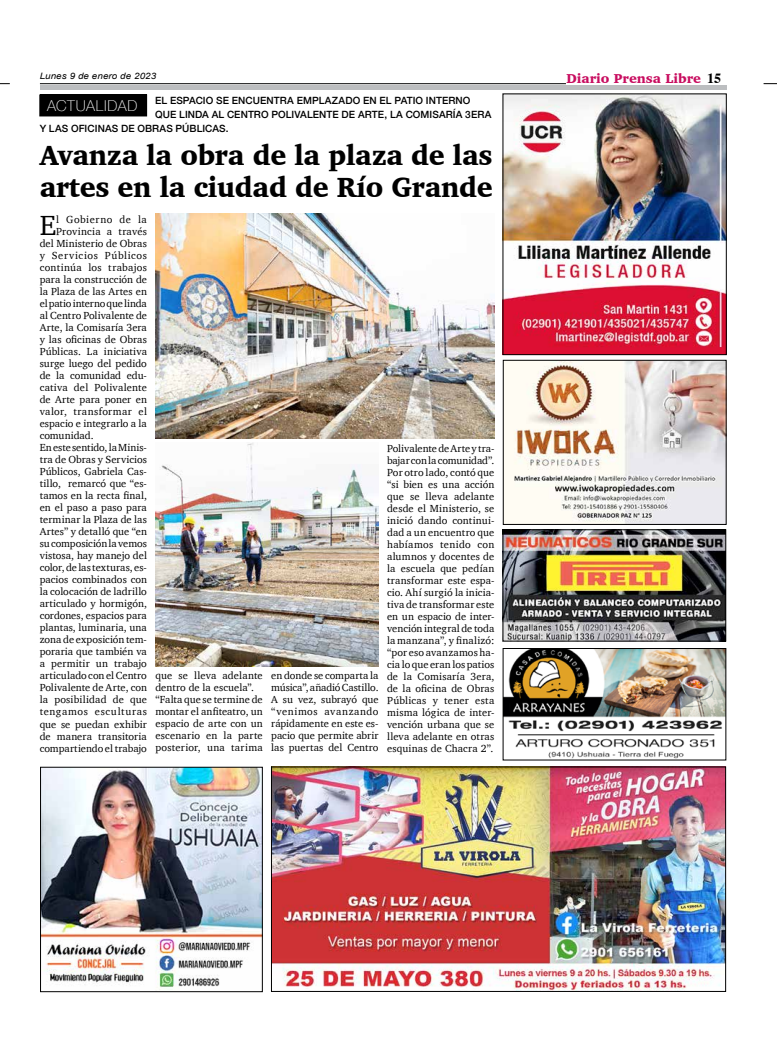
<style>
.page{position:relative;width:777px;height:1063px;background:#fff}
.page>*{position:absolute;margin:0;border:0;box-sizing:border-box;transform-origin:0 0}
.t1{font:900 28.4px/31.5px "Charter";letter-spacing:-.01em;color:#000;scale:.95 1}
.t2{font:28.4px "Charter";color:#000}
.t3{font:100 15px "Helvetica Neue";letter-spacing:.055em;color:#fff}
.t4{font:900 13.2px "Charter";color:#c80c5f}
.t5{font:10.5px/12px "Charter";letter-spacing:.005em;color:#000;text-align:justify}
.t6{font:10.5px "Charter";letter-spacing:.06em;color:#000}
.t7{font:10.5px "Charter";letter-spacing:-.015em;color:#000}
.t8{font:10.5px "Charter";letter-spacing:.03em;color:#000}
.t9{font:10.5px "Charter";letter-spacing:.04em;color:#000}
.t10{font:10.5px "Charter";letter-spacing:.025em;color:#000}
.t11{font:10.5px "Charter";letter-spacing:.05em;color:#000}
.t12{font:500 10px "Helvetica Neue";letter-spacing:.01em;color:#000}
.t13{font:italic 8.8px "Arial";letter-spacing:.01em;color:#000;scale:1.11 1}
.s1{font-family:"Times";font-weight:700;font-size:14px;color:#000}
</style>
<div class="page">
<hr style="left:40px;top:83px;width:526px;height:1px;background:#000">
<hr style="left:40px;top:85px;width:686px;height:4px;background:#bcbec0">
<svg style="left:763px;top:83px;width:14px;height:1px"></svg>
<img style="left:505px;top:96px;width:219px;height:257px">
<img style="left:505px;top:362px;width:219px;height:161px">
<div style="left:503px;top:360px;width:223px;height:165px;border:1px solid #000"></div>
<img style="left:505px;top:650px;width:219px;height:108px">
<div style="left:503px;top:648px;width:223px;height:112px;border:1px solid #000"></div>
<img style="left:505px;top:532px;width:219px;height:107px">
<div style="left:503px;top:530px;width:223px;height:111px;border:1px solid #000"></div>
<img style="left:273px;top:769px;width:451px;height:221px">
<div style="left:271px;top:767px;width:455px;height:225px;border:1px solid #000"></div>
<img style="left:42px;top:769px;width:219px;height:221px">
<div style="left:40px;top:767px;width:223px;height:225px;border:1px solid #000"></div>
<div style="left:40px;top:95px;width:107px;height:21px;background:#000"></div>
<img style="left:155px;top:213px;width:339px;height:226px">
<img style="left:155px;top:443px;width:223px;height:223px">
<p class="t13" style="left:40px;top:70px;width:106px">Lunes 9 de enero de 2023</p>
<p class="t12" style="left:155px;top:92px;width:317px">EL ESPACIO SE ENCUENTRA EMPLAZADO EN EL PATIO INTERNO</p>
<p class="t12" style="left:155px;top:106px;width:338px">QUE LINDA AL CENTRO POLIVALENTE DE ARTE, LA COMISARÍA 3ERA</p>
<p class="t12" style="left:40px;top:120px;width:190px">Y LAS OFICINAS DE OBRAS PÚBLICAS.</p>
<h2 class="t3" style="left:47px;top:95px;width:92px">ACTUALIDAD</h2>
<h1 class="t1" style="left:40px;top:139px;width:478px">Avanza la obra de la plaza de las artes en la ciudad de Río Grande</h1>
<h1 class="t2" style="left:40px;top:201px;width:18px">E</h1>
<p class="t11" style="left:56px;top:211px;width:92px">l Gobierno de la</p>
<p class="t10" style="left:56px;top:223px;width:92px">Provincia a través</p>
<p class="t5" style="left:40px;top:238px;width:109px">del Ministerio de Obras</p>
<p class="t6" style="left:40px;top:247px;width:109px">y Servicios Públicos</p>
<p class="t8" style="left:40px;top:259px;width:109px">continúa los trabajos</p>
<p class="t5" style="left:40px;top:274px;width:109px">para la construcción de</p>
<p class="t5" style="left:40px;top:286px;width:109px">la Plaza de las Artes en</p>
<p class="t7" style="left:40px;top:295px;width:109px">el patio interno que linda</p>
<p class="t5" style="left:40px;top:310px;width:109px">al Centro Polivalente de</p>
<p class="t5" style="left:40px;top:322px;width:109px">Arte, la Comisaría 3era</p>
<p class="t5" style="left:40px;top:334px;width:109px">y las oficinas de Obras</p>
<p class="t5" style="left:40px;top:346px;width:109px">Públicas. La iniciativa</p>
<p class="t5" style="left:40px;top:358px;width:109px">surge luego del pedido</p>
<p class="t5" style="left:40px;top:370px;width:109px">de la comunidad edu-</p>
<p class="t5" style="left:40px;top:382px;width:109px">cativa del Polivalente</p>
<p class="t5" style="left:40px;top:394px;width:109px">de Arte para poner en</p>
<p class="t9" style="left:40px;top:403px;width:109px">valor, transformar el</p>
<p class="t5" style="left:40px;top:418px;width:109px">espacio e integrarlo a la</p>
<p class="t5" style="left:40px;top:430px;width:55px">comunidad.</p>
<p class="t5" style="left:40px;top:442px;width:109px">En este sentido, la Minis-</p>
<p class="t5" style="left:40px;top:454px;width:109px">tra de Obras y Servicios</p>
<p class="t5" style="left:40px;top:466px;width:109px">Públicos, Gabriela Cas-</p>
<p class="t5" style="left:40px;top:478px;width:109px">tillo, remarcó que “es-</p>
<p class="t5" style="left:40px;top:490px;width:109px">tamos en la recta final,</p>
<p class="t5" style="left:40px;top:502px;width:109px">en el paso a paso para</p>
<p class="t5" style="left:40px;top:514px;width:109px">terminar la Plaza de las</p>
<p class="t5" style="left:40px;top:526px;width:109px">Artes” y detalló que “en</p>
<p class="t5" style="left:40px;top:538px;width:109px">su composición la vemos</p>
<p class="t5" style="left:40px;top:550px;width:109px">vistosa, hay manejo del</p>
<p class="t5" style="left:40px;top:562px;width:109px">color, de las texturas, es-</p>
<p class="t5" style="left:40px;top:574px;width:109px">pacios combinados con</p>
<p class="t5" style="left:40px;top:586px;width:109px">la colocación de ladrillo</p>
<p class="t5" style="left:40px;top:598px;width:109px">articulado y hormigón,</p>
<p class="t5" style="left:40px;top:610px;width:109px">cordones, espacios para</p>
<p class="t5" style="left:40px;top:622px;width:109px">plantas, luminaria, una</p>
<p class="t5" style="left:40px;top:634px;width:109px">zona de exposición tem-</p>
<p class="t5" style="left:40px;top:646px;width:109px">poraria que también va</p>
<p class="t5" style="left:40px;top:658px;width:109px">a permitir un trabajo</p>
<p class="t5" style="left:40px;top:670px;width:109px">articulado con el Centro</p>
<p class="t5" style="left:40px;top:682px;width:109px">Polivalente de Arte, con</p>
<p class="t5" style="left:40px;top:694px;width:109px">la posibilidad de que</p>
<p class="t6" style="left:40px;top:703px;width:109px">tengamos esculturas</p>
<p class="t5" style="left:40px;top:718px;width:109px">que se puedan exhibir</p>
<p class="t5" style="left:40px;top:730px;width:109px">de manera transitoria</p>
<p class="t5" style="left:40px;top:742px;width:109px">compartiendo el trabajo</p>
<p class="t5" style="left:155px;top:670px;width:109px;text-align:left">que se lleva adelante dentro de la escuela”. “Falta que se termine de montar el anfiteatro, un espacio de arte con un escenario en la parte posterior, una tarima</p>
<p class="t5" style="left:271px;top:670px;width:109px">en donde se comparta la música”, añadió Castillo.<br>A su vez, subrayó que “venimos avanzando rápidamente en este es&shy;pacio que permite abrir las puertas del Centro</p>
<p class="t5" style="left:387px;top:442px;width:109px">Polivalente de Arte y tra&shy;bajar con la comunidad”.<br>Por otro lado, contó que “si bien es una acción que se lleva adelante desde el Ministerio, se inició dando continui&shy;dad a un encuentro que habíamos tenido con alumnos y docentes de la escuela que pedían transformar este espa&shy;cio. Ahí surgió la inicia&shy;tiva de transformar este en un espacio de inter&shy;vención integral de toda la manzana”, y finalizó: “por eso avanzamos ha&shy;cia lo que eran los patios de la Comisaría 3era, de la oficina de Obras Públicas y tener esta misma lógica de inter&shy;vención urbana que se lleva adelante en otras esquinas de Chacra 2”.</p>
<p class="t4" style="left:566px;top:71px;width:156px">Diario Prensa Libre <span class="s1">15</span></p>
</div>
